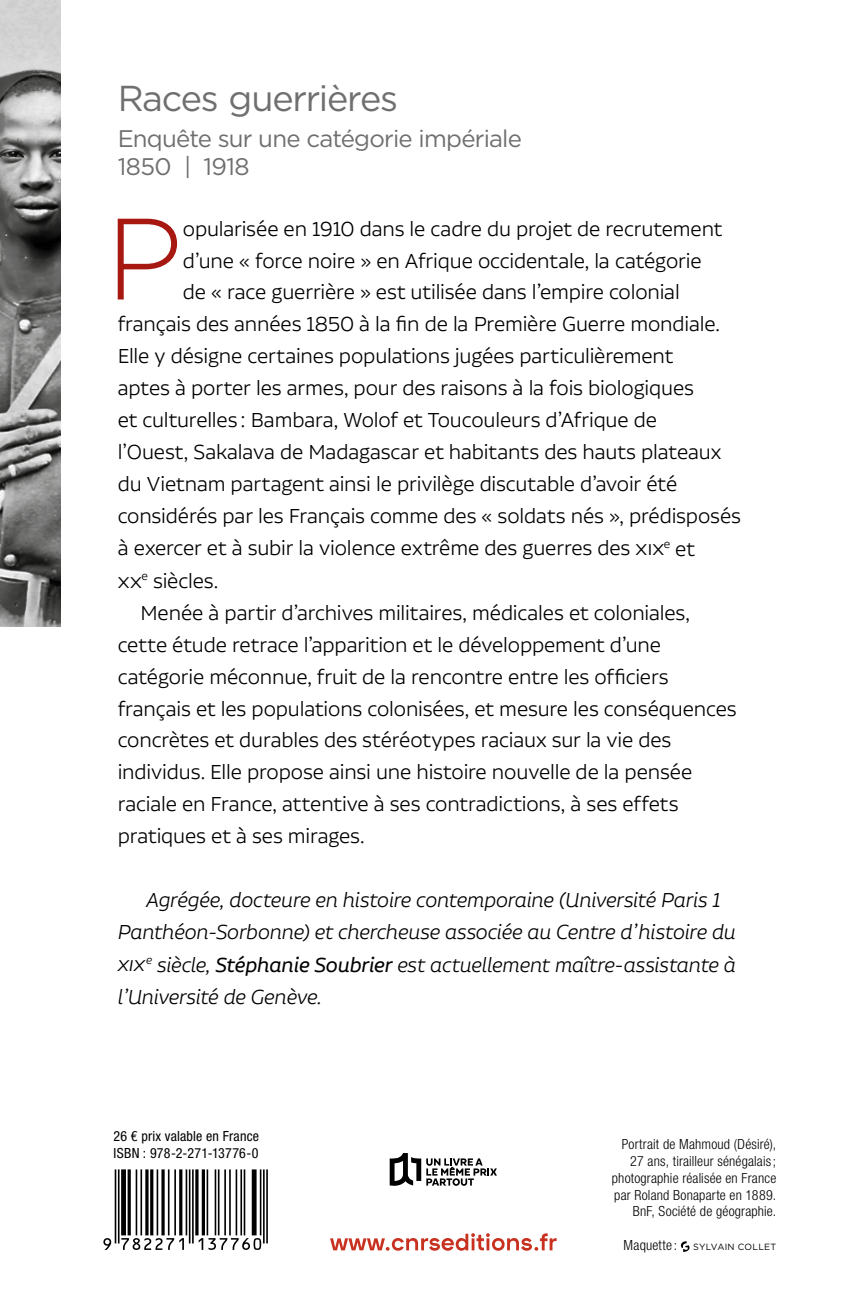
<style>
.page{position:relative;width:851px;height:1304px;background:#fff}
.page>*{position:absolute;margin:0;border:0;box-sizing:border-box;transform-origin:0 0}
.t1{font:300 115.4px "Gotham";color:#a71811}
.t2{font:36px "Gotham";letter-spacing:-.035em;color:#706f6f}
.t3{font:300 24px "Aalto Sans Pro";letter-spacing:-.005em;color:#000}
.t4{font:italic 300 24px/32px "Aalto Sans Pro";letter-spacing:-.005em;color:#000}
.t5{font:24px/28.4px "Gotham";letter-spacing:-.03em;color:#706f6f}
.t6{font:300 condensed 14px/16.8px "Helvetica Neue LT Std";letter-spacing:.015em;color:#000;text-align:right}
.t7{font:condensed 14px/16.8px "Helvetica Neue LT Std";letter-spacing:.015em;color:#000}
.t8{font:9px "Gotham";letter-spacing:.03em;color:#000}
.s1{font-weight:400}
.s2{font-family:"Helvetica Neue LT Std";font-weight:300;font-stretch:condensed;font-size:14px}
</style>
<div class="page">
<svg style="left:680px;top:1241px;width:10px;height:11px"></svg>
<svg style="left:389px;top:1153px;width:108px;height:33px"></svg>
<img style="left:0;top:0;width:61px;height:626px">
<svg style="left:330px;top:1233px;width:226px;height:18px"></svg>
<svg style="left:103px;top:1169px;width:165px;height:81px"></svg>
<svg style="left:0;top:0;width:6px;height:4px"></svg>
<h2 class="t2" style="left:118px;top:75px;width:282px">Races guerrières</h2>
<p class="t5" style="left:118px;top:124px;width:405px">Enquête sur une catégorie impériale<br>1850 | 1918</p>
<h1 class="t1" style="left:106px;top:186px;width:79px">P</h1>
<p class="t3" style="left:183px;top:216px;width:541px">opularisée en 1910 dans le cadre du projet de recrutement</p>
<p class="t3" style="left:183px;top:248px;width:520px">d’une « force noire » en Afrique occidentale, la catégorie</p>
<p class="t3" style="left:183px;top:280px;width:498px">de « race guerrière » est utilisée dans l’empire colonial</p>
<p class="t3" style="left:118px;top:312px;width:603px">français des années 1850 à la fin de la Première Guerre mondiale.</p>
<p class="t3" style="left:118px;top:344px;width:557px">Elle y désigne certaines populations jugées particulièrement</p>
<p class="t3" style="left:118px;top:376px;width:577px">aptes à porter les armes, pour des raisons à la fois biologiques</p>
<p class="t3" style="left:118px;top:408px;width:540px">et culturelles : Bambara, Wolof et Toucouleurs d’Afrique de</p>
<p class="t3" style="left:118px;top:440px;width:605px">l’Ouest, Sakalava de Madagascar et habitants des hauts plateaux</p>
<p class="t3" style="left:118px;top:472px;width:561px">du Vietnam partagent ainsi le privilège discutable d’avoir été</p>
<p class="t3" style="left:118px;top:504px;width:624px">considérés par les Français comme des « soldats nés », prédisposés</p>
<p class="t3" style="left:118px;top:536px;width:578px">à exercer et à subir la violence extrême des guerres des xix<sup>e</sup> et</p>
<p class="t3" style="left:118px;top:568px;width:102px">xx<sup>e</sup> siècles.</p>
<p class="t3" style="left:140px;top:600px;width:551px">Menée à partir d’archives militaires, médicales et coloniales,</p>
<p class="t3" style="left:118px;top:632px;width:545px">cette étude retrace l’apparition et le développement d’une</p>
<p class="t3" style="left:118px;top:664px;width:552px">catégorie méconnue, fruit de la rencontre entre les officiers</p>
<p class="t3" style="left:118px;top:696px;width:620px">français et les populations colonisées, et mesure les conséquences</p>
<p class="t3" style="left:118px;top:728px;width:555px">concrètes et durables des stéréotypes raciaux sur la vie des</p>
<p class="t3" style="left:118px;top:760px;width:576px">individus. Elle propose ainsi une histoire nouvelle de la pensée</p>
<p class="t3" style="left:118px;top:792px;width:562px">raciale en France, attentive à ses contradictions, à ses effets</p>
<p class="t3" style="left:118px;top:824px;width:248px">pratiques et à ses mirages.</p>
<p class="t4" style="left:118px;top:884px;width:619px;text-indent:28px">Agrégée, docteure en histoire contemporaine (Université Paris 1<br>Panthéon-Sorbonne) et chercheuse associée au Centre d’histoire du xix<sup>e</sup> siècle, <span class="s1">Stéphanie Soubrier</span> est actuellement maître-assistante à l’Université de Genève.</p>
<p class="t7" style="left:113px;top:1128px;width:147px">26 € prix valable en France<br>ISBN : 978-2-271-13776-0</p>
<p class="t6" style="left:611px;top:1136px;width:166px">Portrait de Mahmoud (Désiré),<br>27 ans, tirailleur sénégalais; photographie réalisée en France par Roland Bonaparte en 1889.<br>BnF, Société de géographie.</p>
<p class="t8" style="left:623px;top:1241px;width:154px"><span class="s2">Maquette:</span> SYLVAIN COLLET</p>
</div>
